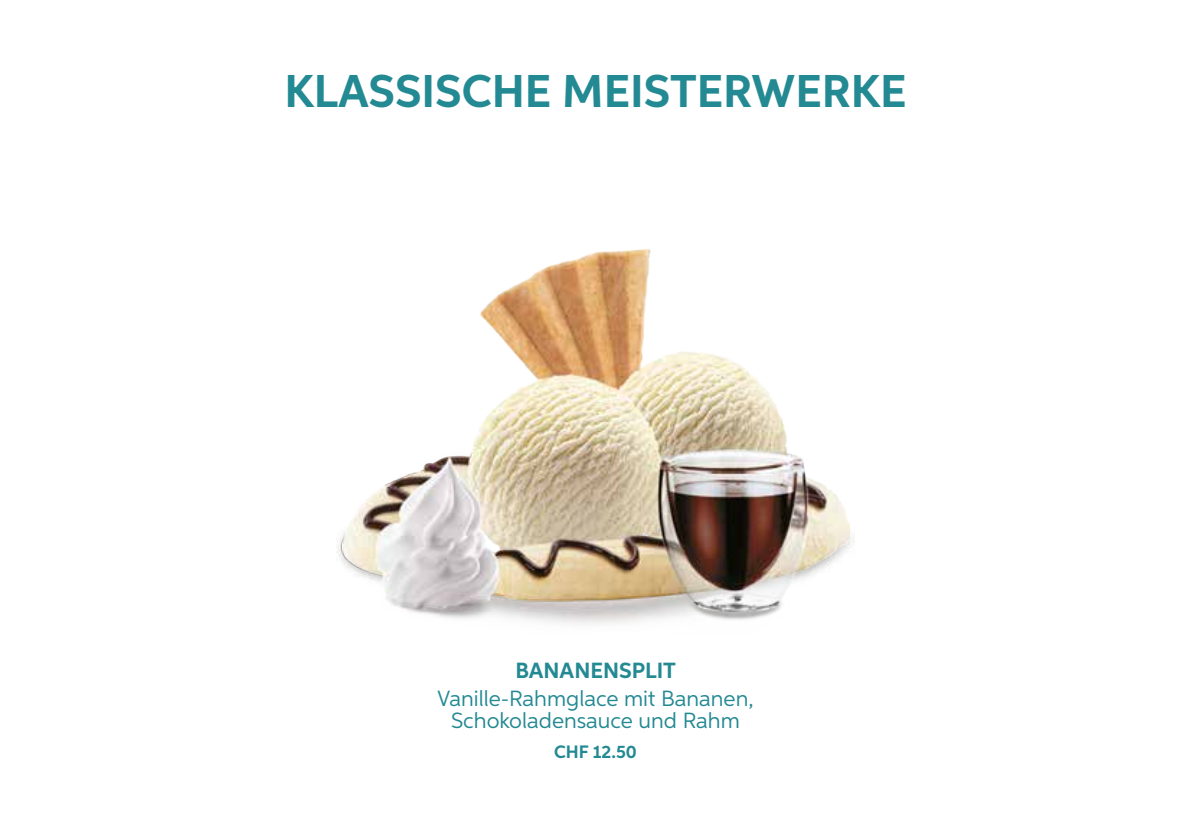
<style>
.page{position:relative;width:1191px;height:840px;background:#fff}
.page>*{position:absolute;margin:0;border:0;box-sizing:border-box;transform-origin:0 0}
.t1{font:700 46px "Aspira";color:#238992}
.t2{font:22px/21.6px "Aspira";color:#238992;text-align:center}
.t3{font:700 22px "Aspira";color:#238992}
.t4{font:700 18px "Aspira";color:#238992}
</style>
<div class="page">
<img style="left:337px;top:522px;width:514px;height:102px">
<img style="left:343px;top:249px;width:506px;height:362px">
<h1 class="t1" style="left:284px;top:63px;width:623px">KLASSISCHE MEISTERWERKE</h1>
<p class="t3" style="left:515px;top:657px;width:162px">BANANENSPLIT</p>
<p class="t2" style="left:437px;top:687px;width:318px">Vanille-Rahmglace mit Bananen,<br>Schokoladensauce und Rahm</p>
<p class="t4" style="left:554px;top:740px;width:84px">CHF 12.50</p>
</div>
